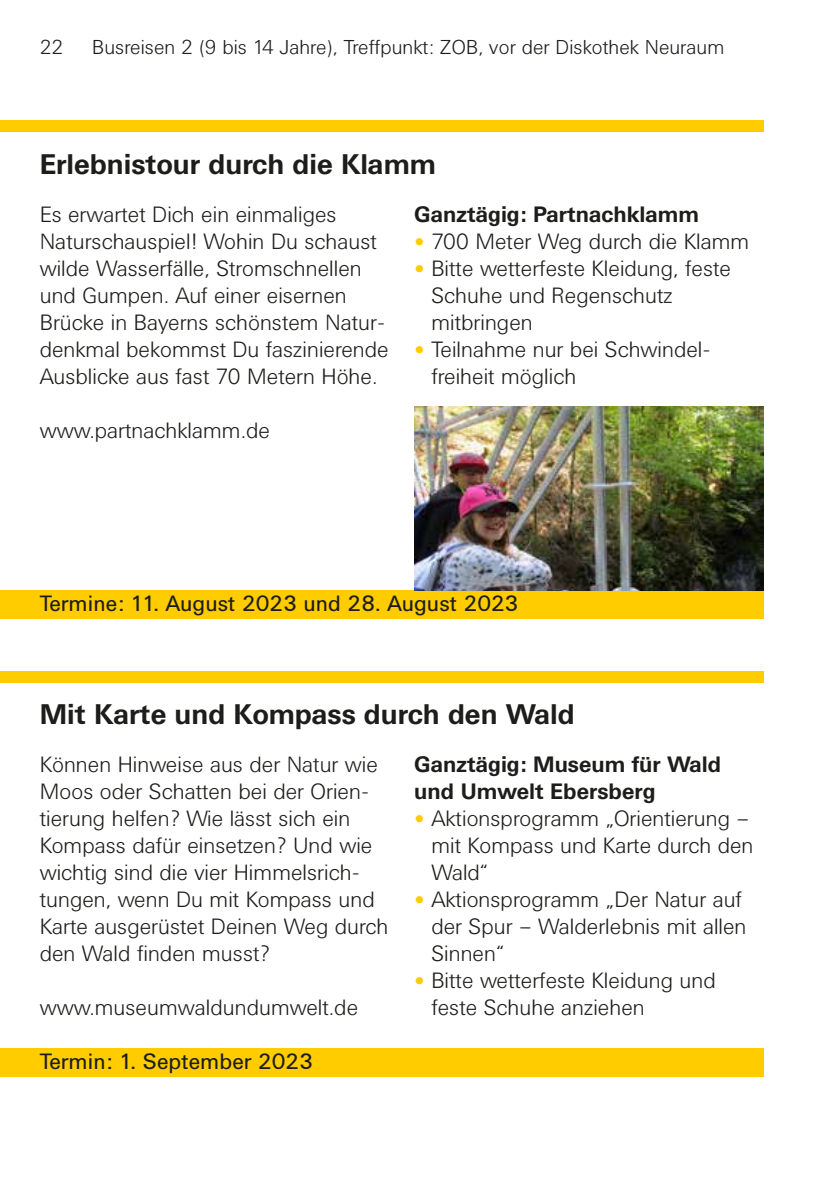
<style>
.page{position:relative;width:840px;height:1191px;background:#fff}
.page>*{position:absolute;margin:0;border:0;box-sizing:border-box;transform-origin:0 0}
.head2{font:700 28px "Univers BQ";color:#1d1d1b}
.fliess11{font:300 22px/27px "Univers BQ";color:#1d1d1b}
.aufz11{font:300 22px/27px "Univers BQ";color:#1d1d1b}
.head_aufz{font:700 22px/27px "Univers BQ";color:#1d1d1b}
.fliess11-2{font:22px "Univers BQ";color:#1d1d1b}
.t1{font:300 20px "Univers BQ";color:#1d1d1b}
.s1{font-size:32px;color:#fc0}
</style>
<div class="page">
<div style="left:0;top:121px;width:763px;height:11px;background:#fc0"></div>
<div style="left:0;top:590px;width:763px;height:28px;background:#fc0"></div>
<div style="left:0;top:671px;width:763px;height:11px;background:#fc0"></div>
<div style="left:0;top:1048px;width:763px;height:29px;background:#fc0"></div>
<img style="left:414px;top:406px;width:349px;height:184px">
<p class="t1" style="left:40px;top:37px;width:25px">22</p>
<p class="t1" style="left:92px;top:37px;width:633px">Busreisen 2 (9 bis 14 Jahre), Treffpunkt: ZOB, vor der Diskothek Neuraum</p>
<p class="head2" style="left:40px;top:148px;width:398px">Erlebnistour durch die Klamm</p>
<p class="fliess11" style="left:40px;top:201px;width:350px">Es erwartet Dich ein einmaliges Naturschauspiel! Wohin Du schaust wilde Wasserfälle, Stromschnellen und Gumpen. Auf einer eisernen Brücke in Bayerns schönstem Natur&shy;denkmal bekommst Du faszinierende Ausblicke aus fast 70 Metern Höhe.</p>
<p class="fliess11" style="left:40px;top:417px;width:232px">www.partnachklamm.de</p>
<p class="head_aufz" style="left:414px;top:201px;width:286px">Ganztägig: Partnachklamm</p>
<p class="aufz11" style="left:414px;top:228px;width:336px"><span class="s1">•</span> 700 Meter Weg durch die Klamm</p>
<p class="aufz11" style="left:431px;top:255px;width:301px;text-indent:-17px"><span class="s1">•</span> Bitte wetterfeste Kleidung, feste<br>Schuhe und Regenschutz mitbringen</p>
<p class="aufz11" style="left:431px;top:336px;width:278px;text-indent:-17px"><span class="s1">•</span> Teilnahme nur bei Schwindel&shy;freiheit möglich</p>
<p class="fliess11-2" style="left:40px;top:590px;width:480px">Termine: 11. August 2023 und 28. August 2023</p>
<p class="head2" style="left:40px;top:698px;width:536px">Mit Karte und Kompass durch den Wald</p>
<p class="fliess11" style="left:40px;top:751px;width:350px">Können Hinweise aus der Natur wie<br>Moos oder Schatten bei der Orien&shy;tierung helfen? Wie lässt sich ein<br>Kompass dafür einsetzen? Und wie wichtig sind die vier Himmelsrich&shy;tungen, wenn Du mit Kompass und<br>Karte ausgerüstet Deinen Weg durch den Wald finden musst?</p>
<p class="fliess11" style="left:40px;top:994px;width:320px">www.museumwaldundumwelt.de</p>
<p class="head_aufz" style="left:414px;top:751px;width:308px">Ganztägig: Museum für Wald und Umwelt Ebersberg</p>
<p class="aufz11" style="left:431px;top:805px;width:323px;text-indent:-17px"><span class="s1">•</span> Aktionsprogramm „Orientierung – mit Kompass und Karte durch den<br>Wald“</p>
<p class="aufz11" style="left:431px;top:886px;width:316px;text-indent:-17px"><span class="s1">•</span> Aktionsprogramm „Der Natur auf der Spur – Walderlebnis mit allen<br>Sinnen“</p>
<p class="aufz11" style="left:431px;top:967px;width:286px;text-indent:-17px"><span class="s1">•</span> Bitte wetterfeste Kleidung und feste Schuhe anziehen</p>
<p class="fliess11-2" style="left:40px;top:1049px;width:275px">Termin: 1. September 2023</p>
</div>
